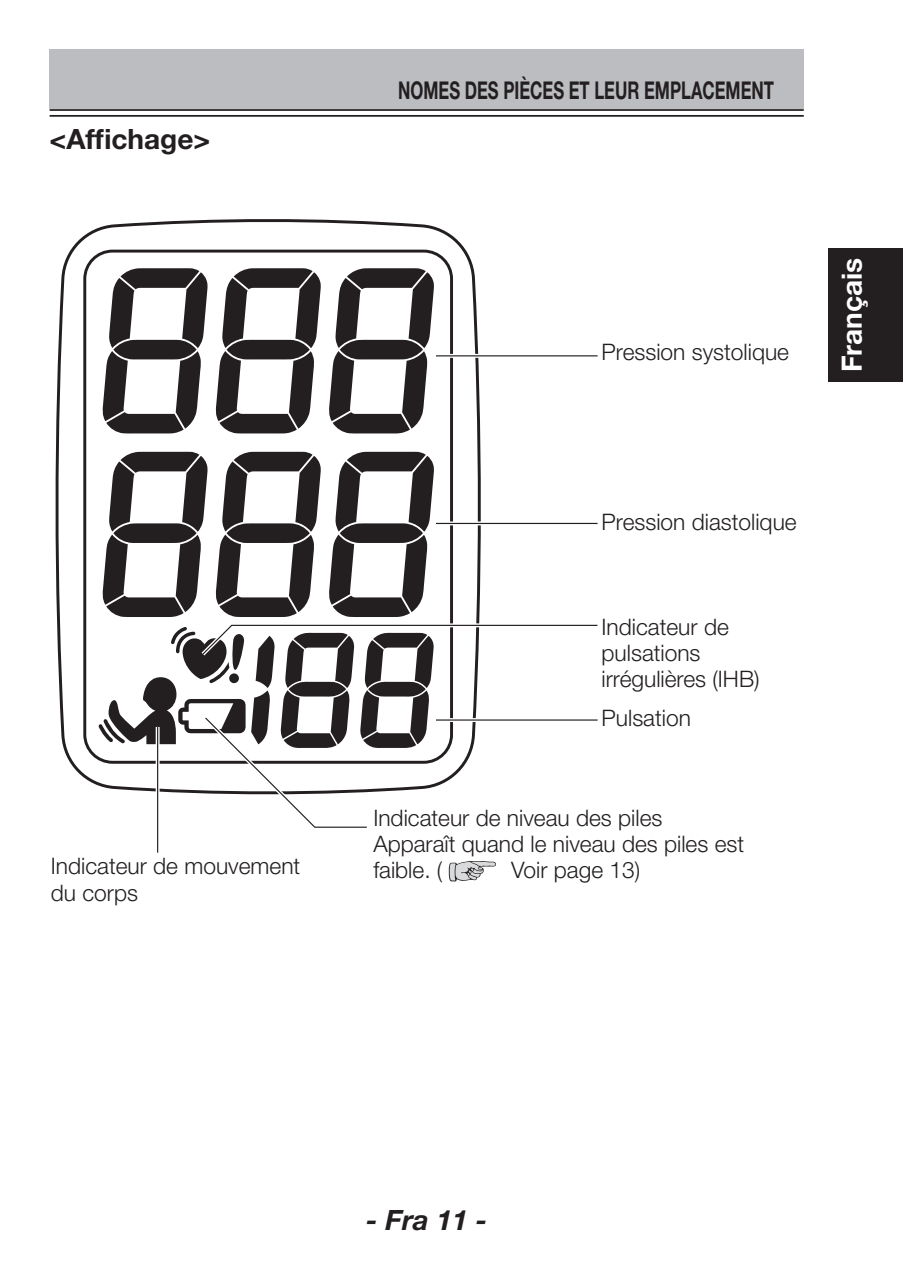
<style>
.page{position:relative;width:903px;height:1270px;background:#fff}
.page>*{position:absolute;margin:0;border:0;box-sizing:border-box;transform-origin:0 0}
.t1{font:700 28px "Helvetica Neue LT Std";color:#231f20}
.t2{font:700 28px "Helvetica Neue LT Std";color:#fff}
.t3{font:italic 700 28px "Helvetica Neue LT Std";color:#231f20}
.t4{font:700 24.5px "Helvetica Neue LT Std";color:#231f20;scale:.68 1}
.t5{font:300 22.75px/26.2px "Helvetica Neue LT Std";color:#231f20}
</style>
<div class="page">
<div style="left:50px;top:50px;width:754px;height:59px;background:#bcbdc0"></div>
<hr style="left:50px;top:109px;width:754px;height:2px;background:#231f20">
<hr style="left:50px;top:115px;width:754px;height:2px;background:#231f20">
<div style="left:828px;top:248px;width:75px;height:134px;background:#231f20"></div>
<svg style="left:55px;top:219px;width:426px;height:567px"></svg>
<div style="left:83px;top:250px;width:370px;height:514px;border:3px solid #231f20;border-radius:28px"></div>
<svg style="left:328px;top:268px;width:106px;height:166px"></svg>
<svg style="left:102px;top:268px;width:106px;height:166px"></svg>
<svg style="left:215px;top:268px;width:106px;height:166px"></svg>
<svg style="left:436px;top:354px;width:162px;height:4px"></svg>
<hr style="left:436px;top:355px;width:162px;height:1px;background:#231f20">
<svg style="left:158px;top:831px;width:1px;height:22px"></svg>
<hr style="left:157px;top:727px;width:1px;height:126px;background:#231f20">
<svg style="left:98px;top:452px;width:500px;height:379px"></svg>
<svg style="left:449px;top:861px;width:47px;height:21px"></svg>
<p class="t1" style="left:50px;top:122px;width:162px">&lt;Affichage&gt;</p>
<p class="t5" style="left:51px;top:853px;width:251px">Indicateur de mouvement du corps</p>
<p class="t4" style="left:398px;top:75px;width:554px">NOMES DES PIÈCES ET LEUR EMPLACEMENT</p>
<p class="t5" style="left:601px;top:339px;width:189px">Pression systolique</p>
<p class="t2" style="left:835px;top:372px;width:116px;rotate:-90deg">Français</p>
<p class="t5" style="left:601px;top:508px;width:197px">Pression diastolique</p>
<p class="t5" style="left:601px;top:613px;width:160px">Indicateur de pulsations irrégulières (IHB)</p>
<p class="t5" style="left:601px;top:704px;width:91px">Pulsation</p>
<p class="t5" style="left:373px;top:804px;width:372px">Indicateur de niveau des piles<br>Apparaît quand le niveau des piles est faible. (</p>
<p class="t5" style="left:511px;top:857px;width:131px">Voir page 13)</p>
<p class="t3" style="left:366px;top:1203px;width:122px">- Fra 11 -</p>
</div>
